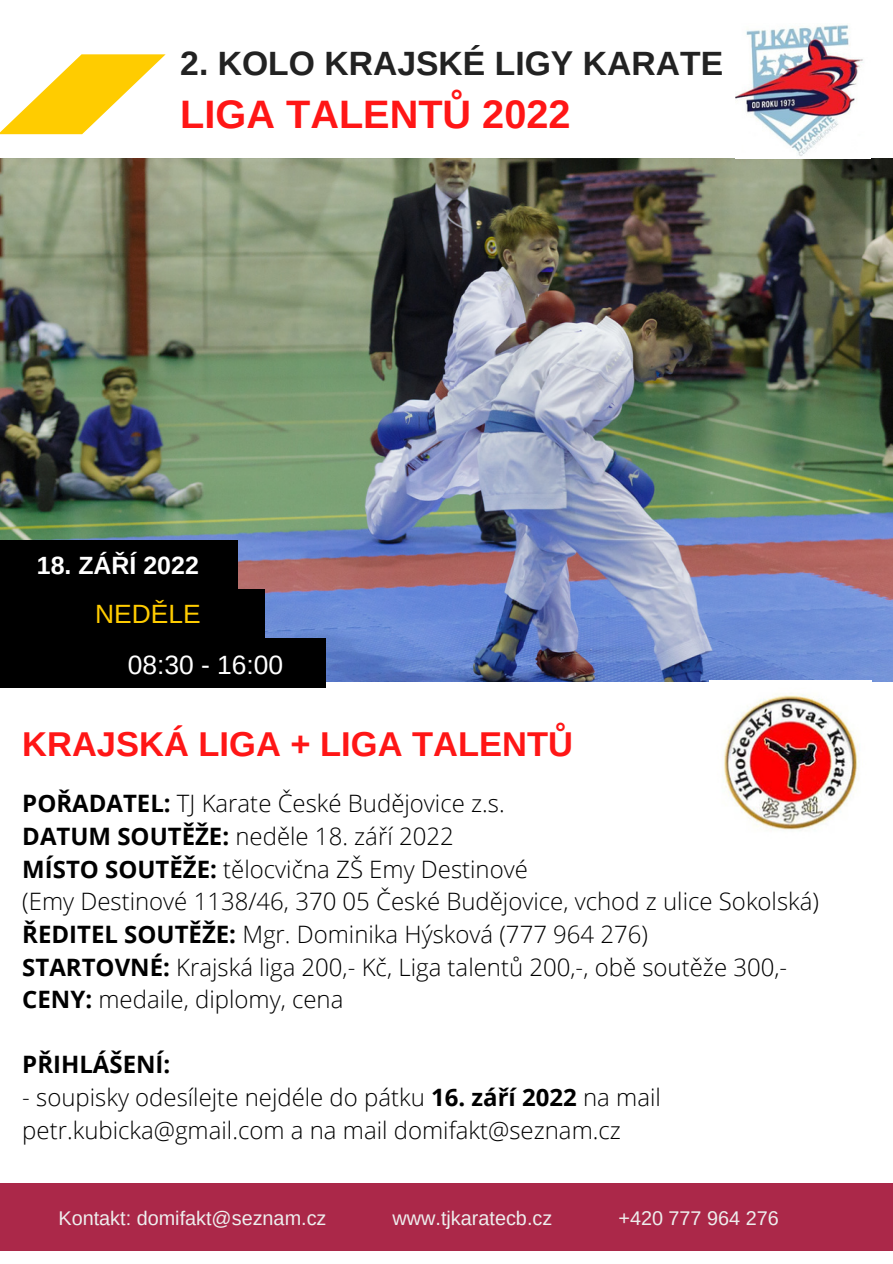
<style>
.page{position:relative;width:893px;height:1264px;background:#fff}
.page>*{position:absolute;margin:0;border:0;box-sizing:border-box;transform-origin:0 0}
.t1{font:700 39.6px "Arimo";color:#ff1616}
.t2{font:700 34.5px "Arimo";color:#ff1616}
.t3{font:700 33.75px "Arimo";color:#222}
.t4{font:26.4px "Arimo";color:#fff}
.t5{font:26.4px "Arimo";color:#fc0}
.t6{font:700 24.9px "Arimo";color:#fff}
.t7{font:300 24px/32.5px "Open Sans";color:#000}
.t8{font:700 24px "Open Sans";color:#000}
.t9{font:19.8px "Arimo";color:#eee}
.s1{font-weight:700}
</style>
<div class="page">
<svg style="left:0;top:54px;width:166px;height:80px"></svg>
<img style="left:0;top:158px;width:892px;height:523px">
<div style="left:0;top:589px;width:264px;height:50px;background:#000"></div>
<div style="left:0;top:1183px;width:892px;height:68px;background:#ab2849"></div>
<div style="left:0;top:540px;width:237px;height:50px;background:#000"></div>
<div style="left:0;top:638px;width:326px;height:50px;background:#000"></div>
<img style="left:735px;top:25px;width:129px;height:131px">
<img style="left:724px;top:694px;width:136px;height:136px">
<h3 class="t3" style="left:180px;top:44px;width:544px">2. KOLO KRAJSKÉ LIGY KARATE</h3>
<h1 class="t1" style="left:180px;top:92px;width:392px">LIGA TALENTŮ 2022</h1>
<p class="t6" style="left:37px;top:551px;width:163px">18. ZÁŘÍ 2022</p>
<p class="t5" style="left:95px;top:599px;width:107px">NEDĚLE</p>
<p class="t4" style="left:128px;top:650px;width:157px">08:30 - 16:00</p>
<h2 class="t2" style="left:22px;top:724px;width:552px">KRAJSKÁ LIGA + LIGA TALENTŮ</h2>
<p class="t7" style="left:22px;top:786px;width:798px"><span class="s1">POŘADATEL:</span> TJ Karate České Budějovice z.s.<br><span class="s1">DATUM SOUTĚŽE:</span> neděle 18. září 2022<br><span class="s1">MÍSTO SOUTĚŽE:</span> tělocvična ZŠ Emy Destinové<br>(Emy Destinové 1138/46, 370 05 České Budějovice, vchod z ulice Sokolská)<br><span class="s1">ŘEDITEL SOUTĚŽE:</span> Mgr. Dominika Hýsková (777 964 276)<br><span class="s1">STARTOVNÉ:</span> Krajská liga 200,- Kč, Liga talentů 200,-, obě soutěže 300,- <span class="s1">CENY:</span> medaile, diplomy, cena</p>
<p class="t8" style="left:22px;top:1047px;width:150px">PŘIHLÁŠENÍ:</p>
<p class="t7" style="left:22px;top:1080px;width:640px">- soupisky odesílejte nejdéle do pátku <span class="s1">16. září 2022</span> na mail petr.kubicka@gmail.com a na mail domifakt@seznam.cz</p>
<p class="t9" style="left:58px;top:1206px;width:269px">Kontakt: domifakt@seznam.cz</p>
<p class="t9" style="left:392px;top:1206px;width:161px">www.tjkaratecb.cz</p>
<p class="t9" style="left:618px;top:1206px;width:162px">+420 777 964 276</p>
</div>
